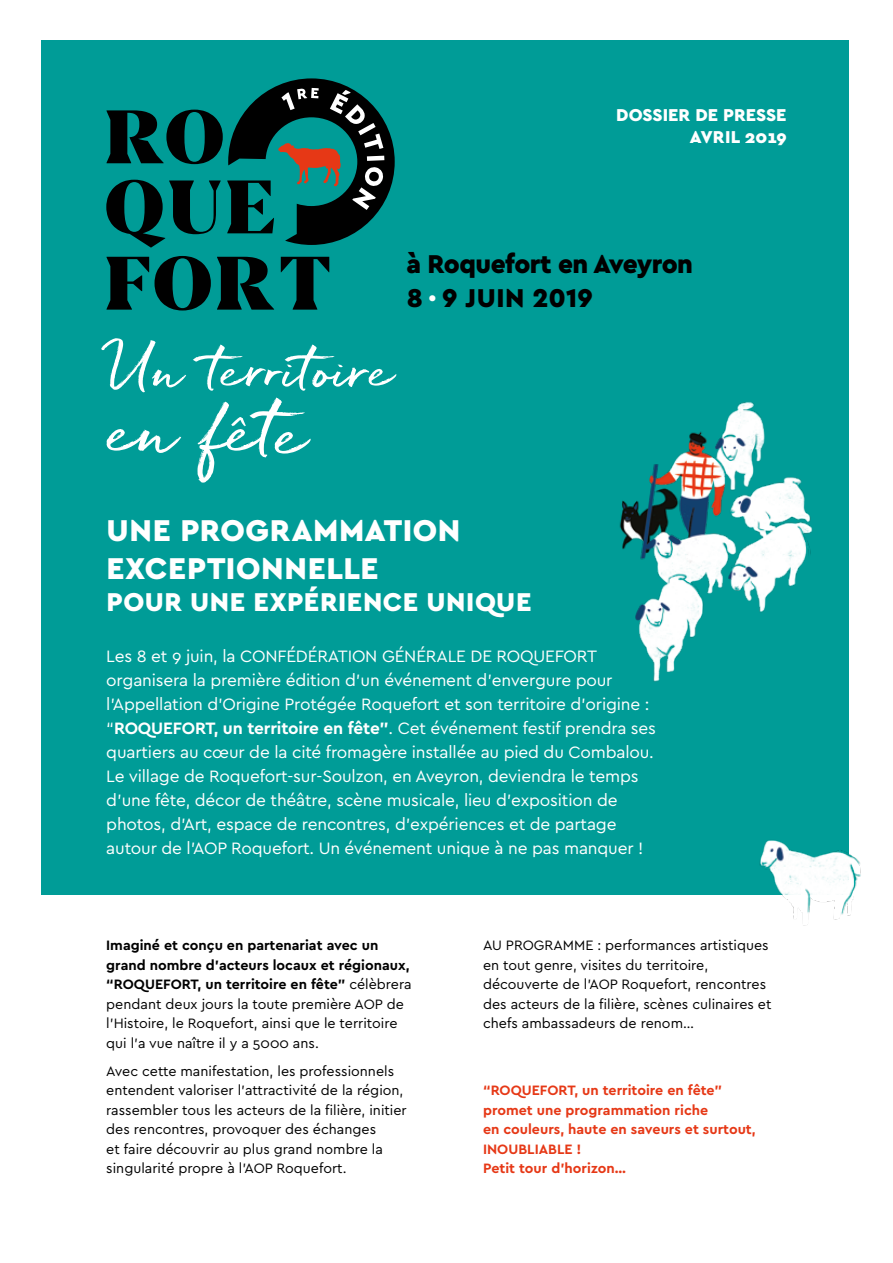
<style>
.page{position:relative;width:893px;height:1263px;background:#fff}
.page>*{position:absolute;margin:0;border:0;box-sizing:border-box;transform-origin:0 0}
.t1{font:67.35px "Quickbrush";color:#fff}
.t2{font:52.05px "Quickbrush";color:#fff}
.t3{font:900 31.5px/37.8px "Cera PRO";letter-spacing:.02em;color:#fff}
.t4{font:900 27px/34px "Cera PRO";letter-spacing:-.02em;color:#000}
.t5{font:900 27px "Cera PRO";letter-spacing:.02em;color:#fff}
.t6{font:900 18px/22.5px "Cera PRO";color:#fff;text-align:right}
.t7{font:17.25px/24px "Cera PRO";letter-spacing:-.01em;color:#fff}
.t8{font:14.25px/19.5px "Cera PRO";color:#000}
.t9{font:700 14.25px/19.5px "Cera PRO";color:#e63816}
.s1{color:#fff}
.s2{font-weight:700}
</style>
<div class="page">
<div style="left:41px;top:40px;width:808px;height:855px;background:#009c97"></div>
<svg style="left:107px;top:256px;width:222px;height:54px"></svg>
<svg style="left:106px;top:78px;width:289px;height:170px"></svg>
<svg style="left:227px;top:397px;width:78px;height:60px"></svg>
<img style="left:619px;top:401px;width:194px;height:281px">
<img style="left:759px;top:840px;width:102px;height:86px">
<p class="t6" style="left:616px;top:103px;width:172px">DOSSIER DE PRESSE<br>AVRIL 2019</p>
<h3 class="t4" style="left:407px;top:246px;width:288px">à Roquefort en Aveyron<br>8 <span class="s1">∙</span> 9 JUIN 2019</h3>
<h2 class="t2" style="left:109px;top:337px;width:288px">Un territoire</h2>
<h1 class="t1" style="left:109px;top:390px;width:201px">en f e</h1>
<h3 class="t3" style="left:107px;top:510px;width:355px">UNE PROGRAMMATION<br>EXCEPTIONNELLE</h3>
<h3 class="t5" style="left:107px;top:584px;width:427px">POUR UNE EXPÉRIENCE UNIQUE</h3>
<p class="t7" style="left:106px;top:644px;width:551px">Les 8 et 9 juin, la CONFÉDÉRATION GÉNÉRALE DE ROQUEFORT organisera la première édition d’un événement d’envergure pour l’Appellation d’Origine Protégée Roquefort et son territoire d’origine : “<span class="s2">ROQUEFORT, un territoire en fête”</span>. Cet événement festif prendra ses quartiers au cœur de la cité fromagère installée au pied du Combalou.<br>Le village de Roquefort-sur-Soulzon, en Aveyron, deviendra le temps d’une fête, décor de théâtre, scène musicale, lieu d’exposition de photos, d’Art, espace de rencontres, d’expériences et de partage autour de l’AOP Roquefort. Un événement unique à ne pas manquer !</p>
<p class="t8" style="left:106px;top:935px;width:307px"><span class="s2">Imaginé et conçu en partenariat avec un grand nombre d’acteurs locaux et régionaux, “ROQUEFORT, un territoire en fête”</span> célèbrera pendant deux jours la toute première AOP de l’Histoire, le Roquefort, ainsi que le territoire qui l’a vue naître il y a 5000 ans.</p>
<p class="t8" style="left:106px;top:1060px;width:302px">Avec cette manifestation, les professionnels entendent valoriser l’attractivité de la région, rassembler tous les acteurs de la filière, initier des rencontres, provoquer des échanges<br>et faire découvrir au plus grand nombre la singularité propre à l’AOP Roquefort.</p>
<p class="t8" style="left:483px;top:935px;width:290px">AU PROGRAMME : performances artistiques en tout genre, visites du territoire, découverte de l’AOP Roquefort, rencontres des acteurs de la filière, scènes culinaires et chefs ambassadeurs de renom…</p>
<p class="t9" style="left:483px;top:1080px;width:274px">“ROQUEFORT, un territoire en fête” promet une programmation riche<br>en couleurs, haute en saveurs et surtout,<br>INOUBLIABLE !<br>Petit tour d’horizon…</p>
</div>
